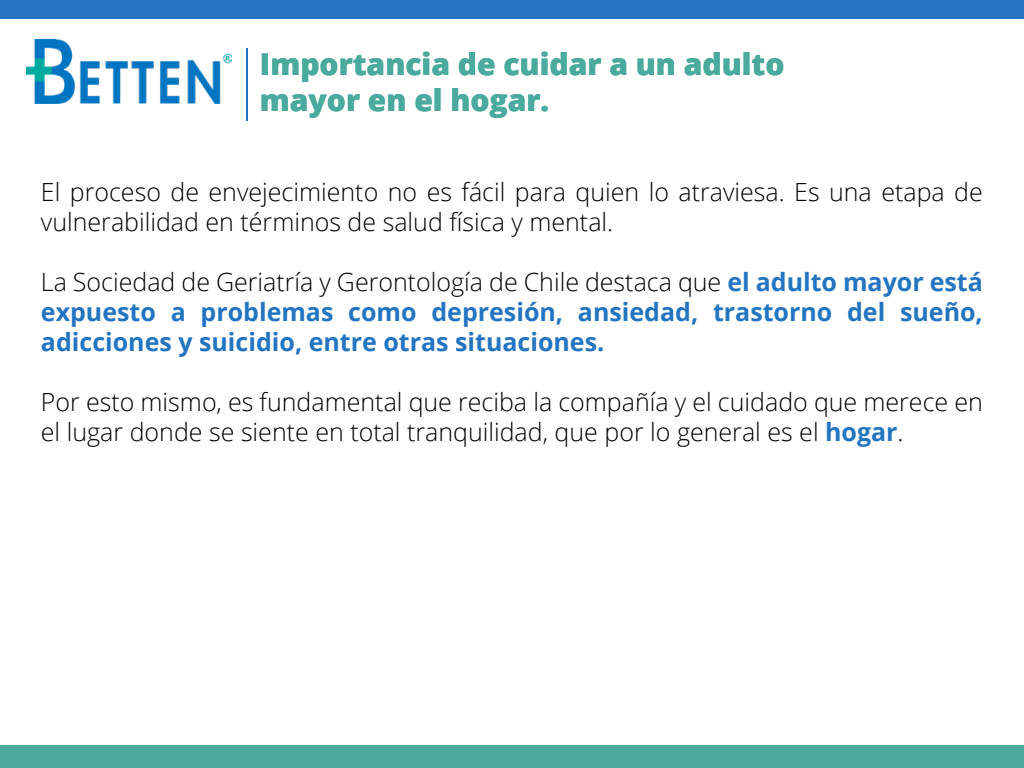
<style>
.page{position:relative;width:1024px;height:768px;background:#fff}
.page>*{position:absolute;margin:0;border:0;box-sizing:border-box;transform-origin:0 0}
.t1{font:800 30px/36px "Open Sans";color:#49aa9d}
.t2{font:300 25px/30px "Open Sans";color:#000}
.t3{font:700 25px/30px "Open Sans";color:#2375c1;text-align:justify}
.s1{font-weight:300;color:#000}
.s2{font-weight:700;color:#2375c1}
</style>
<div class="page">
<div style="left:0;top:0;width:1024px;height:19px;background:#2375c1"></div>
<div style="left:0;top:745px;width:1024px;height:23px;background:#49aa9d"></div>
<img style="left:26px;top:40px;width:206px;height:63px">
<hr style="left:246px;top:48px;width:2px;height:73px;background:#2375c1">
<p class="t1" style="left:260px;top:45px;width:526px">Importancia de cuidar a un adulto mayor en el hogar.</p>
<p class="t2" style="left:41px;top:176px;width:943px">El proceso de envejecimiento no es fácil para quien lo atraviesa. Es una etapa de vulnerabilidad en términos de salud física y mental.</p>
<p class="t3" style="left:41px;top:266px;width:943px"><span class="s1">La Sociedad de Geriatría y Gerontología de Chile destaca que</span> el adulto mayor está expuesto a problemas como depresión, ansiedad, trastorno del sueño, adicciones y suicidio, entre otras situaciones.</p>
<p class="t2" style="left:41px;top:386px;width:943px">Por esto mismo, es fundamental que reciba la compañía y el cuidado que merece en el lugar donde se siente en total tranquilidad, que por lo general es el <span class="s2">hogar</span>.</p>
</div>
